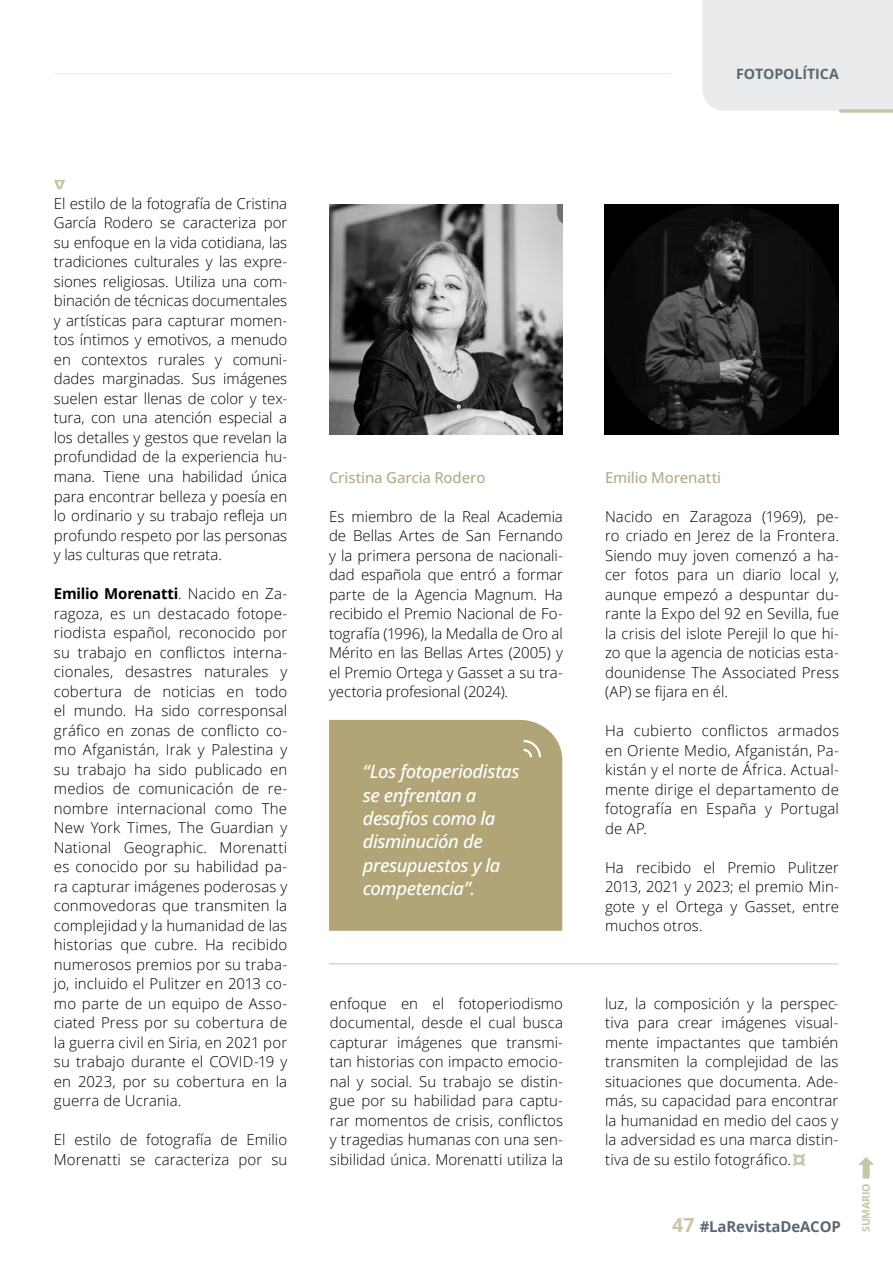
<style>
.page{position:relative;width:893px;height:1263px;background:#fff}
.page>*{position:absolute;margin:0;border:0;box-sizing:border-box;transform-origin:0 0}
.t1{font:italic 500 18.45px/23.4px "Open Sans";letter-spacing:-.025em;color:#fff}
.t2{font:300 15px/19.5px "Open Sans";letter-spacing:.005em;color:#000;text-align:justify}
.t3{font:500 15px "Open Sans";letter-spacing:-.01em;color:#b4ab85}
.t4{font:700 15px "Open Sans";letter-spacing:-.01em;color:#5c6771}
.t5{font:700 14.25px "Open Sans";letter-spacing:-.01em;color:#5c6771}
.t6{font:700 10.5px "Open Sans";letter-spacing:-.02em;color:#cbc5a7}
.s1{font-weight:700}
.s2{font-family:"Fira Sans";font-weight:700;font-size:24px;color:#cbc5a7}
.s3{font-size:19.5px;color:#cbc5a7}
</style>
<div class="page">
<svg style="left:54px;top:180px;width:11px;height:9px"></svg>
<svg style="left:858px;top:1157px;width:16px;height:21px"></svg>
<hr style="left:54px;top:73px;width:617px;height:1px;background:#eaebed">
<div style="left:703px;top:0;width:190px;height:113px;background:#eaebed"></div>
<img style="left:329px;top:204px;width:234px;height:231px">
<img style="left:605px;top:204px;width:233px;height:231px">
<div style="left:329px;top:720px;width:233px;height:211px;background:#b1a578"></div>
<svg style="left:521px;top:739px;width:21px;height:20px"></svg>
<hr style="left:329px;top:963px;width:509px;height:1px;background:#cbc5a7">
<p class="t5" style="left:736px;top:64px;width:104px">FOTOPOLÍTICA</p>
<p class="t2" style="left:54px;top:193px;width:235px">El estilo de la fotografía de Cristina García Rodero se caracteriza por su enfoque en la vida cotidiana, las tradiciones culturales y las expre&shy;siones religiosas. Utiliza una com&shy;binación de técnicas documentales y artísticas para capturar momen&shy;tos íntimos y emotivos, a menudo en contextos rurales y comuni&shy;dades marginadas. Sus imágenes suelen estar llenas de color y tex&shy;tura, con una atención especial a los detalles y gestos que revelan la profundidad de la experiencia hu&shy;mana. Tiene una habilidad única para encontrar belleza y poesía en lo ordinario y su trabajo refleja un profundo respeto por las personas y las culturas que retrata.</p>
<p class="t2" style="left:54px;top:583px;width:235px"><span class="s1">Emilio Morenatti</span>. Nacido en Za&shy;ragoza, es un destacado fotope&shy;riodista español, reconocido por su trabajo en conflictos interna&shy;cionales, desastres naturales y cobertura de noticias en todo el mundo. Ha sido corresponsal gráfico en zonas de conflicto co&shy;mo Afganistán, Irak y Palestina y su trabajo ha sido publicado en medios de comunicación de re&shy;nombre internacional como The New York Times, The Guardian y National Geographic. Morenatti es conocido por su habilidad pa&shy;ra capturar imágenes poderosas y conmovedoras que transmiten la complejidad y la humanidad de las historias que cubre. Ha recibido numerosos premios por su traba&shy;jo, incluido el Pulitzer en 2013 co&shy;mo parte de un equipo de Asso&shy;ciated Press por su cobertura de la guerra civil en Siria, en 2021 por su trabajo durante el COVID-19 y en 2023, por su cobertura en la guerra de Ucrania.</p>
<p class="t2" style="left:54px;top:1129px;width:235px">El estilo de fotografía de Emilio<br>Morenatti se caracteriza por su</p>
<p class="t3" style="left:329px;top:467px;width:158px">Cristina Garcia Rodero</p>
<p class="t2" style="left:329px;top:506px;width:235px">Es miembro de la Real Academia de Bellas Artes de San Fernando y la primera persona de nacionali&shy;dad española que entró a formar parte de la Agencia Magnum. Ha recibido el Premio Nacional de Fo&shy;tografía (1996), la Medalla de Oro al Mérito en las Bellas Artes (2005) y el Premio Ortega y Gasset a su tra&shy;yectoria profesional (2024).</p>
<p class="t1" style="left:363px;top:759px;width:158px">“Los fotoperiodistas se enfrentan a desafíos como la disminución de presupuestos y la competencia”.</p>
<p class="t3" style="left:605px;top:467px;width:118px">Emilio Morenatti</p>
<p class="t2" style="left:605px;top:506px;width:235px">Nacido en Zaragoza (1969), pe&shy;ro criado en Jerez de la Frontera.<br>Siendo muy joven comenzó a ha&shy;cer fotos para un diario local y, aunque empezó a despuntar du&shy;rante la Expo del 92 en Sevilla, fue la crisis del islote Perejil lo que hi&shy;zo que la agencia de noticias esta&shy;dounidense The Associated Press (AP) se fijara en él.</p>
<p class="t2" style="left:605px;top:721px;width:235px">Ha cubierto conflictos armados en Oriente Medio, Afganistán, Pa&shy;kistán y el norte de África. Actual&shy;mente dirige el departamento de fotografía en España y Portugal de AP.</p>
<p class="t2" style="left:605px;top:857px;width:235px">Ha recibido el Premio Pulitzer 2013, 2021 y 2023; el premio Min&shy;gote y el Ortega y Gasset, entre muchos otros.</p>
<p class="t2" style="left:330px;top:993px;width:235px">enfoque en el fotoperiodismo documental, desde el cual busca capturar imágenes que transmi&shy;tan historias con impacto emocio&shy;nal y social. Su trabajo se distin&shy;gue por su habilidad para captu&shy;rar momentos de crisis, conflictos y tragedias humanas con una sen&shy;sibilidad única. Morenatti utiliza la</p>
<p class="t2" style="left:605px;top:993px;width:235px">luz, la composición y la perspec&shy;tiva para crear imágenes visual&shy;mente impactantes que también transmiten la complejidad de las situaciones que documenta. Ade&shy;más, su capacidad para encontrar la humanidad en medio del caos y la adversidad es una marca distin&shy;tiva de su estilo fotográfico.<span class="s2">¤</span></p>
<p class="t4" style="left:672px;top:1216px;width:170px"><span class="s3">47</span> #LaRevistaDeACOP</p>
<p class="t6" style="left:858px;top:1232px;width:50px;rotate:-90deg">SUMARIO</p>
</div>
